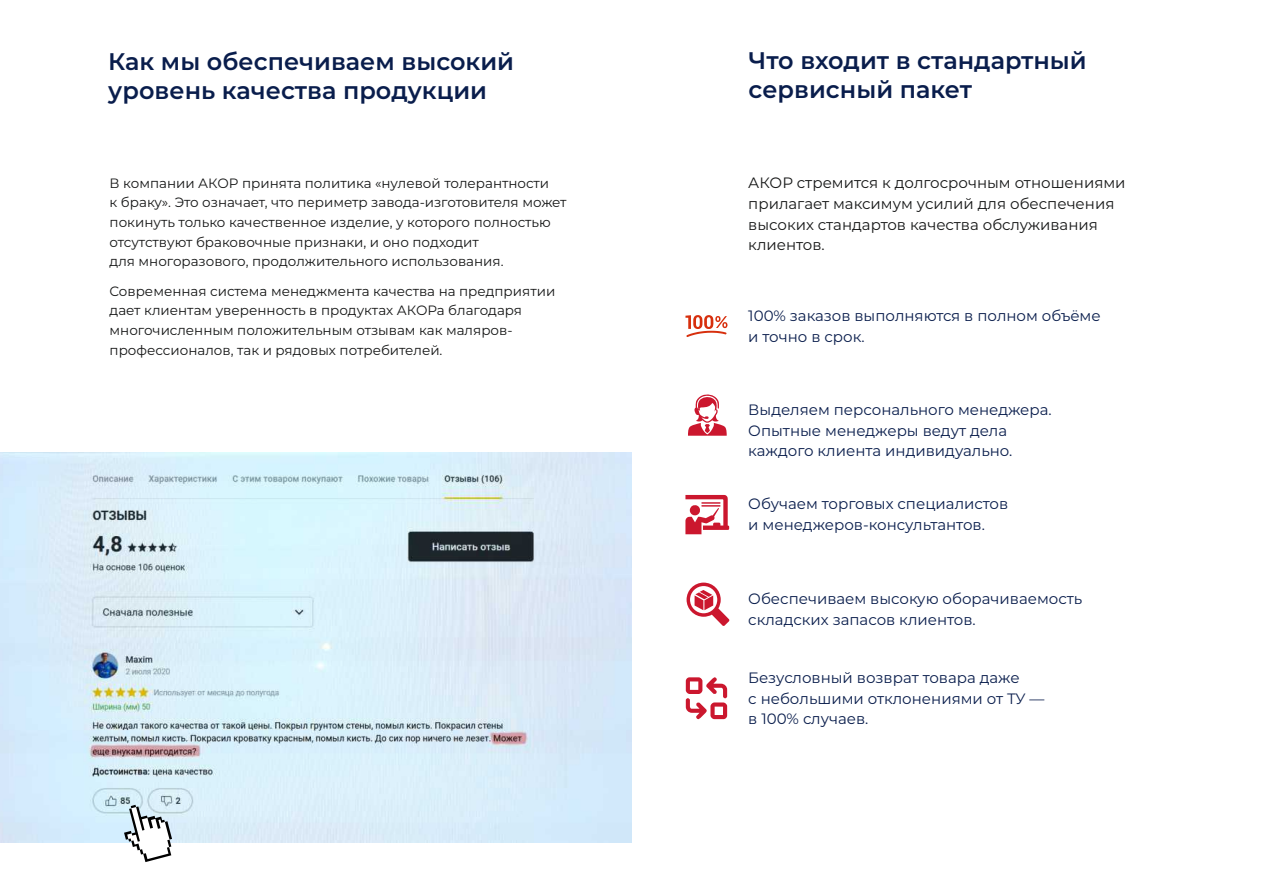
<style>
.page{position:relative;width:1263px;height:893px;background:#fff}
.page>*{position:absolute;margin:0;border:0;box-sizing:border-box;transform-origin:0 0}
.t1{font:600 24px/29.1px "Montserrat";color:#091d4c}
.t2{font:15px/20.7px "Montserrat";color:#091d4c}
.t3{font:15px/20.7px "Montserrat";color:#151616}
.t4{font:13.5px/19.6px "Montserrat";color:#151616}
</style>
<div class="page">
<img style="left:0;top:453px;width:631px;height:389px">
<svg style="left:124px;top:805px;width:48px;height:57px"></svg>
<svg style="left:685px;top:315px;width:43px;height:22px"></svg>
<svg style="left:685px;top:495px;width:44px;height:39px"></svg>
<svg style="left:688px;top:394px;width:39px;height:42px"></svg>
<svg style="left:686px;top:677px;width:41px;height:43px"></svg>
<svg style="left:686px;top:583px;width:43px;height:43px"></svg>
<h1 class="t1" style="left:108px;top:47px;width:407px">Как мы обеспечиваем высокий уровень качества продукции</h1>
<h1 class="t1" style="left:749px;top:46px;width:340px">Что входит в стандартный сервисный пакет</h1>
<p class="t4" style="left:110px;top:173px;width:459px">В компании АКОР принята политика «нулевой толерантности<br>к браку». Это означает, что периметр завода-изготовителя может покинуть только качественное изделие, у которого полностью отсутствуют браковочные признаки, и оно подходит<br>для многоразового, продолжительного использования.</p>
<p class="t4" style="left:110px;top:281px;width:447px">Современная система менеджмента качества на предприятии дает клиентам уверенность в продуктах АКОРа благодаря многочисленным положительным отзывам как маляров&shy;профессионалов, так и рядовых потребителей.</p>
<p class="t3" style="left:748px;top:172px;width:379px">АКОР стремится к долгосрочным отношениями прилагает максимум усилий для обеспечения высоких стандартов качества обслуживания клиентов.</p>
<p class="t2" style="left:748px;top:305px;width:354px">100% заказов выполняются в полном объёме и точно в срок.</p>
<p class="t2" style="left:748px;top:399px;width:305px">Выделяем персонального менеджера.<br>Опытные менеджеры ведут дела каждого клиента индивидуально.</p>
<p class="t2" style="left:748px;top:494px;width:261px">Обучаем торговых специалистов и менеджеров-консультантов.</p>
<p class="t2" style="left:748px;top:588px;width:335px">Обеспечиваем высокую оборачиваемость складских запасов клиентов.</p>
<p class="t2" style="left:748px;top:667px;width:298px">Безусловный возврат товара даже<br>с небольшими отклонениями от ТУ — в 100% случаев.</p>
</div>
